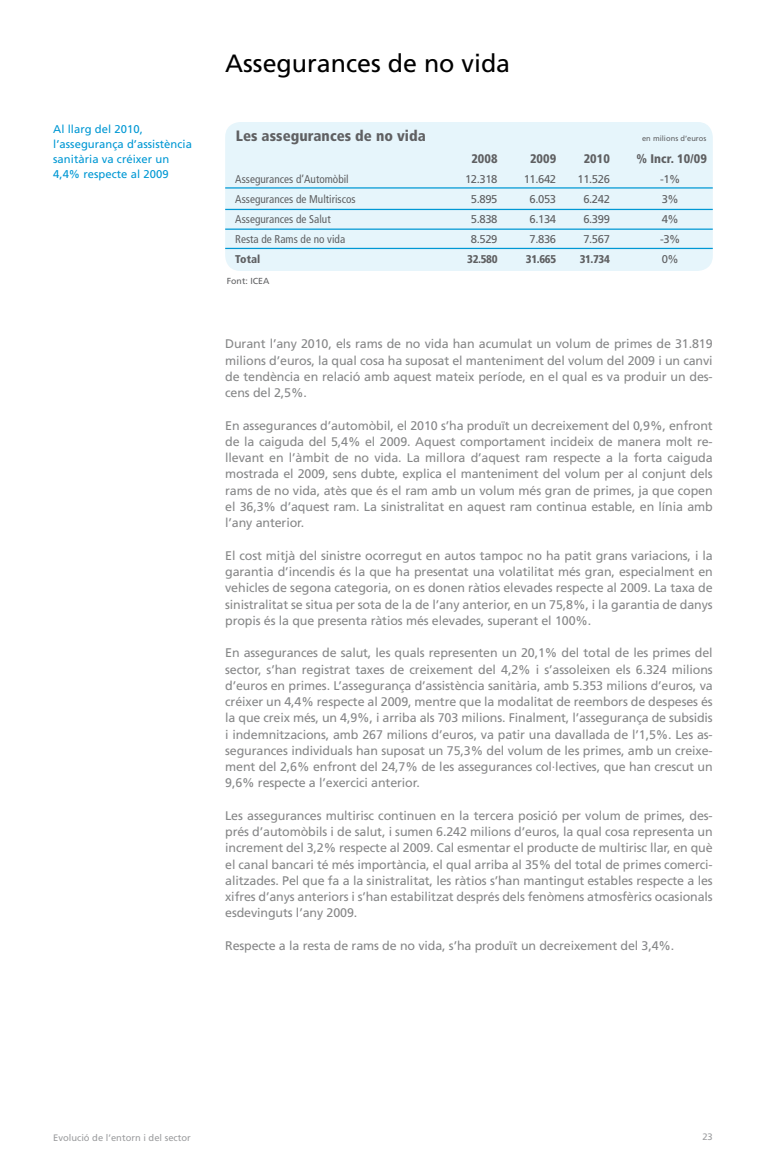
<style>
.page{position:relative;width:766px;height:1170px;background:#fff}
.page>*{position:absolute;margin:0;border:0;box-sizing:border-box;transform-origin:0 0}
.t1{font:25px "Frutiger LT Std";color:#000}
.t2{font:900 condensed 15px "Frutiger LT Std";letter-spacing:.005em;color:#5f6062}
.t3{font:12.5px/16.2px "Frutiger LT Std";letter-spacing:-.01em;color:#878889;text-align:justify}
.t4{font:900 condensed 12.5px "Frutiger LT Std";letter-spacing:.005em;color:#5f6062}
.t5{font:condensed 11.25px/20px "Frutiger LT Std";color:#5f6062}
.t6{font:11.25px/15px "Frutiger LT Std";letter-spacing:.005em;color:#0098d4}
.t7{font:11.25px/20px "Frutiger LT Std";letter-spacing:-.035em;color:#5f6062;text-align:center}
.t8{font:900 condensed 11.25px "Frutiger LT Std";letter-spacing:-.035em;color:#5f6062}
.t9{font:9.38px "Frutiger LT Std";color:#9c9d9f}
.t10{font:8.75px "Frutiger LT Std";letter-spacing:.005em;color:#5f6062}
.t11{font:7.5px "Frutiger LT Std";letter-spacing:.005em;color:#5f6062}
</style>
<div class="page">
<div style="left:225px;top:122px;width:487px;height:149px;background:#e6f5fb;border-radius:15px"></div>
<hr style="left:225px;top:187px;width:487px;height:1px;background:#0098d4">
<hr style="left:225px;top:209px;width:487px;height:1px;background:#0098d4">
<hr style="left:225px;top:228px;width:487px;height:2px;background:#0098d4">
<hr style="left:225px;top:248px;width:487px;height:1px;background:#0098d4">
<p class="t6" style="left:53px;top:121px;width:140px">Al llarg del 2010, l’assegurança d’assistència sanitària va créixer un<br>4,4% respecte al 2009</p>
<h1 class="t1" style="left:225px;top:49px;width:286px">Assegurances de no vida</h1>
<p class="t2" style="left:236px;top:127px;width:191px">Les assegurances de no vida</p>
<p class="t11" style="left:642px;top:134px;width:66px">en milions d’euros</p>
<p class="t4" style="left:530px;top:151px;width:28px">2009</p>
<p class="t7" style="left:523px;top:169px;width:34px">11.642<br>6.053<br>6.134<br>7.836</p>
<p class="t8" style="left:526px;top:252px;width:32px">31.665</p>
<p class="t4" style="left:636px;top:151px;width:72px">% Incr. 10/09</p>
<p class="t7" style="left:659px;top:169px;width:22px;text-align:left">-1%<br>3%<br>4% -3%<br>0%</p>
<p class="t4" style="left:471px;top:151px;width:28px">2008</p>
<p class="t7" style="left:465px;top:169px;width:34px">12.318<br>5.895<br>5.838<br>8.529</p>
<p class="t8" style="left:467px;top:252px;width:32px">32.580</p>
<p class="t4" style="left:583px;top:151px;width:28px">2010</p>
<p class="t7" style="left:577px;top:169px;width:34px">11.526<br>6.242<br>6.399<br>7.567</p>
<p class="t8" style="left:579px;top:252px;width:32px">31.734</p>
<p class="t5" style="left:235px;top:169px;width:122px">Assegurances d’Automòbil<br>Assegurances de Multiriscos<br>Assegurances de Salut<br>Resta de Rams de no vida</p>
<p class="t8" style="left:235px;top:252px;width:27px">Total</p>
<p class="t10" style="left:227px;top:276px;width:44px">Font: ICEA</p>
<p class="t3" style="left:225px;top:336px;width:489px">Durant l’any 2010, els rams de no vida han acumulat un volum de primes de 31.819 milions d’euros, la qual cosa ha suposat el manteniment del volum del 2009 i un canvi de tendència en relació amb aquest mateix període, en el qual es va produir un des&shy;cens del 2,5%.</p>
<p class="t3" style="left:225px;top:417px;width:489px">En assegurances d’automòbil, el 2010 s’ha produït un decreixement del 0,9%, enfront de la caiguda del 5,4% el 2009. Aquest comportament incideix de manera molt re&shy;llevant en l’àmbit de no vida. La millora d’aquest ram respecte a la forta caiguda mostrada el 2009, sens dubte, explica el manteniment del volum per al conjunt dels rams de no vida, atès que és el ram amb un volum més gran de primes, ja que copen el 36,3% d’aquest ram. La sinistralitat en aquest ram continua estable, en línia amb l’any anterior.</p>
<p class="t3" style="left:225px;top:547px;width:489px">El cost mitjà del sinistre ocorregut en autos tampoc no ha patit grans variacions, i la garantia d’incendis és la que ha presentat una volatilitat més gran, especialment en vehicles de segona categoria, on es donen ràtios elevades respecte al 2009. La taxa de sinistralitat se situa per sota de la de l’any anterior, en un 75,8%, i la garantia de danys propis és la que presenta ràtios més elevades, superant el 100%.</p>
<p class="t3" style="left:225px;top:644px;width:489px">En assegurances de salut, les quals representen un 20,1% del total de les primes del sector, s’han registrat taxes de creixement del 4,2% i s’assoleixen els 6.324 milions d’euros en primes. L’assegurança d’assistència sanitària, amb 5.353 milions d’euros, va créixer un 4,4% respecte al 2009, mentre que la modalitat de reembors de despeses és la que creix més, un 4,9%, i arriba als 703 milions. Finalment, l’assegurança de subsidis i indemnitzacions, amb 267 milions d’euros, va patir una davallada de l’1,5%. Les as&shy;segurances individuals han suposat un 75,3% del volum de les primes, amb un creixe&shy;ment del 2,6% enfront del 24,7% de les assegurances col·lectives, que han crescut un 9,6% respecte a l’exercici anterior.</p>
<p class="t3" style="left:225px;top:807px;width:489px">Les assegurances multirisc continuen en la tercera posició per volum de primes, des&shy;prés d’automòbils i de salut, i sumen 6.242 milions d’euros, la qual cosa representa un increment del 3,2% respecte al 2009. Cal esmentar el producte de multirisc llar, en què el canal bancari té més importància, el qual arriba al 35% del total de primes comerci&shy;alitzades. Pel que fa a la sinistralitat, les ràtios s’han mantingut estables respecte a les xifres d’anys anteriors i s’han estabilitzat després dels fenòmens atmosfèrics ocasionals esdevinguts l’any 2009.</p>
<p class="t3" style="left:225px;top:937px;width:450px">Respecte a la resta de rams de no vida, s’ha produït un decreixement del 3,4%.</p>
<p class="t9" style="left:53px;top:1132px;width:139px">Evolució de l’entorn i del sector</p>
<p class="t9" style="left:702px;top:1131px;width:12px">23</p>
</div>
